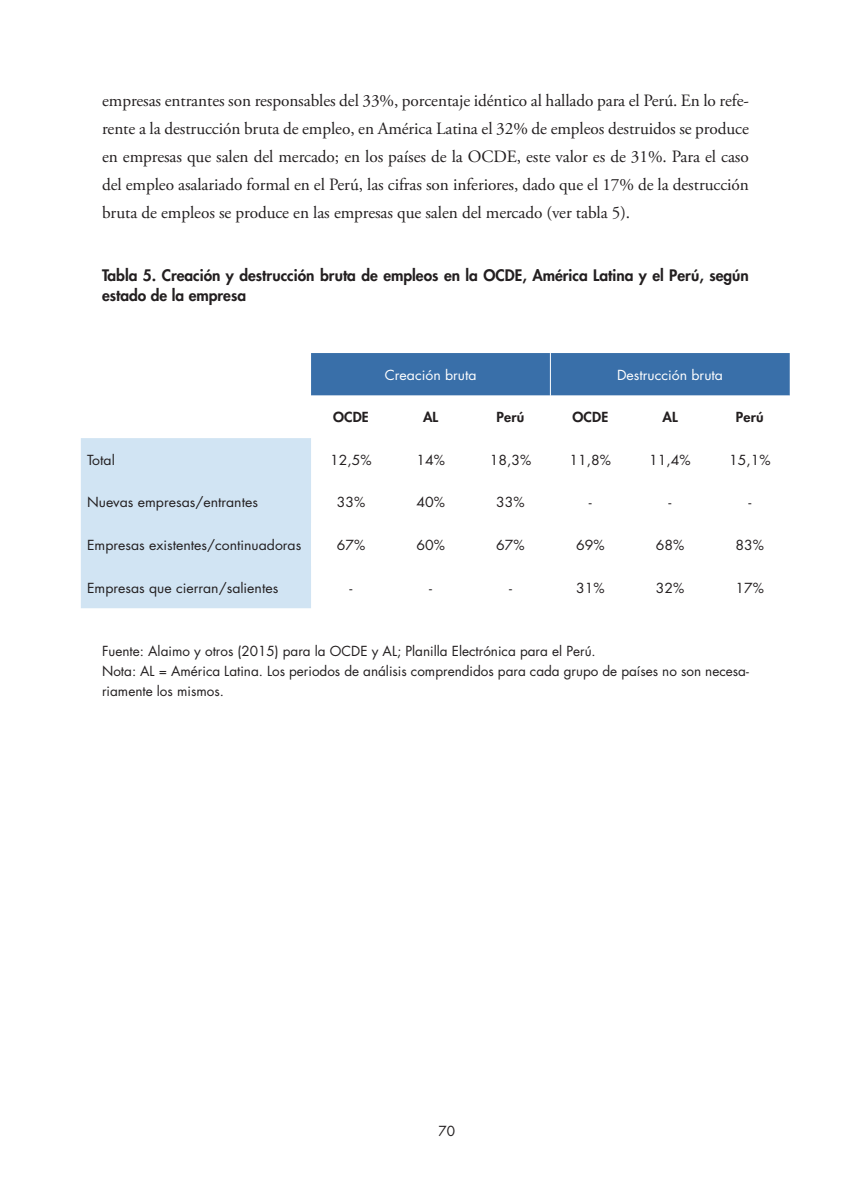
<style>
.page{position:relative;width:851px;height:1191px;background:#fff}
.page>*{position:absolute;margin:0;border:0;box-sizing:border-box;transform-origin:0 0}
.t1{font:17.25px/27.9px "Adobe Garamond Pro";letter-spacing:-.005em;color:#231f20;text-align:justify}
.titulos_grafico{font:800 15.45px/20.2px "Futura Std";color:#231f20}
.Graficos_y_Tablas_ti{font:13.5px/20.2px "Futura Std";color:#231f20}
.Graficos_y_Tablas_ti-2{font:13.5px "Futura Std";color:#231f20;scale:1.04 1}
.Graficos_y_Tablas_ti-3{font:13.5px "Futura Std";color:#fff;scale:1.04 1}
.Graficos_y_Tablas_ti-4{font:800 13.5px "Futura Std";letter-spacing:.01em;color:#231f20;scale:1.04 1}
</style>
<div class="page">
<div style="left:311px;top:353px;width:478px;height:42px;background:#396fa9"></div>
<svg style="left:311px;top:395px;width:478px;height:1px"></svg>
<div style="left:81px;top:438px;width:230px;height:170px;background:#d1e4f3"></div>
<hr style="left:550px;top:353px;width:1px;height:42px;background:#fff">
<hr style="left:550px;top:395px;width:1px;height:43px;background:#fff">
<p class="t1" style="left:102px;top:87px;width:648px">empresas entrantes son responsables del 33%, porcentaje idéntico al hallado para el Perú. En lo refe&shy;rente a la destrucción bruta de empleo, en América Latina el 32% de empleos destruidos se produce en empresas que salen del mercado; en los países de la OCDE, este valor es de 31%. Para el caso del empleo asalariado formal en el Perú, las cifras son inferiores, dado que el 17% de la destrucción bruta de empleos se produce en las empresas que salen del mercado (ver tabla 5).</p>
<p class="titulos_grafico" style="left:102px;top:265px;width:648px">Tabla 5. Creación y destrucción bruta de empleos en la OCDE, América Latina y el Perú, según estado de la empresa</p>
<p class="Graficos_y_Tablas_ti-3" style="left:385px;top:366px;width:90px">Creación bruta</p>
<p class="Graficos_y_Tablas_ti-3" style="left:617px;top:366px;width:103px">Destrucción bruta</p>
<p class="Graficos_y_Tablas_ti-4" style="left:333px;top:409px;width:36px">OCDE</p>
<p class="Graficos_y_Tablas_ti-4" style="left:423px;top:409px;width:16px">AL</p>
<p class="Graficos_y_Tablas_ti-4" style="left:496px;top:409px;width:28px">Perú</p>
<p class="Graficos_y_Tablas_ti-4" style="left:572px;top:409px;width:36px">OCDE</p>
<p class="Graficos_y_Tablas_ti-4" style="left:662px;top:409px;width:16px">AL</p>
<p class="Graficos_y_Tablas_ti-4" style="left:735px;top:409px;width:28px">Perú</p>
<p class="Graficos_y_Tablas_ti-2" style="left:87px;top:451px;width:28px">Total</p>
<p class="Graficos_y_Tablas_ti-2" style="left:330px;top:451px;width:41px">12,5%</p>
<p class="Graficos_y_Tablas_ti-2" style="left:416px;top:451px;width:29px">14%</p>
<p class="Graficos_y_Tablas_ti-2" style="left:489px;top:451px;width:41px">18,3%</p>
<p class="Graficos_y_Tablas_ti-2" style="left:569px;top:451px;width:41px">11,8%</p>
<p class="Graficos_y_Tablas_ti-2" style="left:649px;top:451px;width:41px">11,4%</p>
<p class="Graficos_y_Tablas_ti-2" style="left:729px;top:451px;width:41px">15,1%</p>
<p class="Graficos_y_Tablas_ti-2" style="left:87px;top:494px;width:166px">Nuevas empresas/entrantes</p>
<p class="Graficos_y_Tablas_ti-2" style="left:336px;top:494px;width:29px">33%</p>
<p class="Graficos_y_Tablas_ti-2" style="left:416px;top:494px;width:29px">40%</p>
<p class="Graficos_y_Tablas_ti-2" style="left:496px;top:494px;width:29px">33%</p>
<p class="Graficos_y_Tablas_ti-2" style="left:588px;top:494px;width:4px">-</p>
<p class="Graficos_y_Tablas_ti-2" style="left:668px;top:494px;width:4px">-</p>
<p class="Graficos_y_Tablas_ti-2" style="left:748px;top:494px;width:4px">-</p>
<p class="Graficos_y_Tablas_ti-2" style="left:87px;top:536px;width:207px">Empresas existentes/continuadoras</p>
<p class="Graficos_y_Tablas_ti-2" style="left:336px;top:536px;width:29px">67%</p>
<p class="Graficos_y_Tablas_ti-2" style="left:416px;top:536px;width:29px">60%</p>
<p class="Graficos_y_Tablas_ti-2" style="left:496px;top:536px;width:29px">67%</p>
<p class="Graficos_y_Tablas_ti-2" style="left:576px;top:536px;width:29px">69%</p>
<p class="Graficos_y_Tablas_ti-2" style="left:655px;top:536px;width:29px">68%</p>
<p class="Graficos_y_Tablas_ti-2" style="left:735px;top:536px;width:29px">83%</p>
<p class="Graficos_y_Tablas_ti-2" style="left:87px;top:579px;width:185px">Empresas que cierran/salientes</p>
<p class="Graficos_y_Tablas_ti-2" style="left:349px;top:579px;width:4px">-</p>
<p class="Graficos_y_Tablas_ti-2" style="left:429px;top:579px;width:4px">-</p>
<p class="Graficos_y_Tablas_ti-2" style="left:509px;top:579px;width:4px">-</p>
<p class="Graficos_y_Tablas_ti-2" style="left:576px;top:579px;width:29px">31%</p>
<p class="Graficos_y_Tablas_ti-2" style="left:655px;top:579px;width:29px">32%</p>
<p class="Graficos_y_Tablas_ti-2" style="left:735px;top:579px;width:29px">17%</p>
<p class="Graficos_y_Tablas_ti" style="left:102px;top:640px;width:495px">Fuente: Alaimo y otros (2015) para la OCDE y AL; Planilla Electrónica para el Perú.</p>
<p class="Graficos_y_Tablas_ti" style="left:102px;top:661px;width:648px">Nota: AL = América Latina. Los periodos de análisis comprendidos para cada grupo de países no son necesa&shy;riamente los mismos.</p>
<p class="Graficos_y_Tablas_ti" style="left:438px;top:1121px;width:18px">70</p>
</div>
